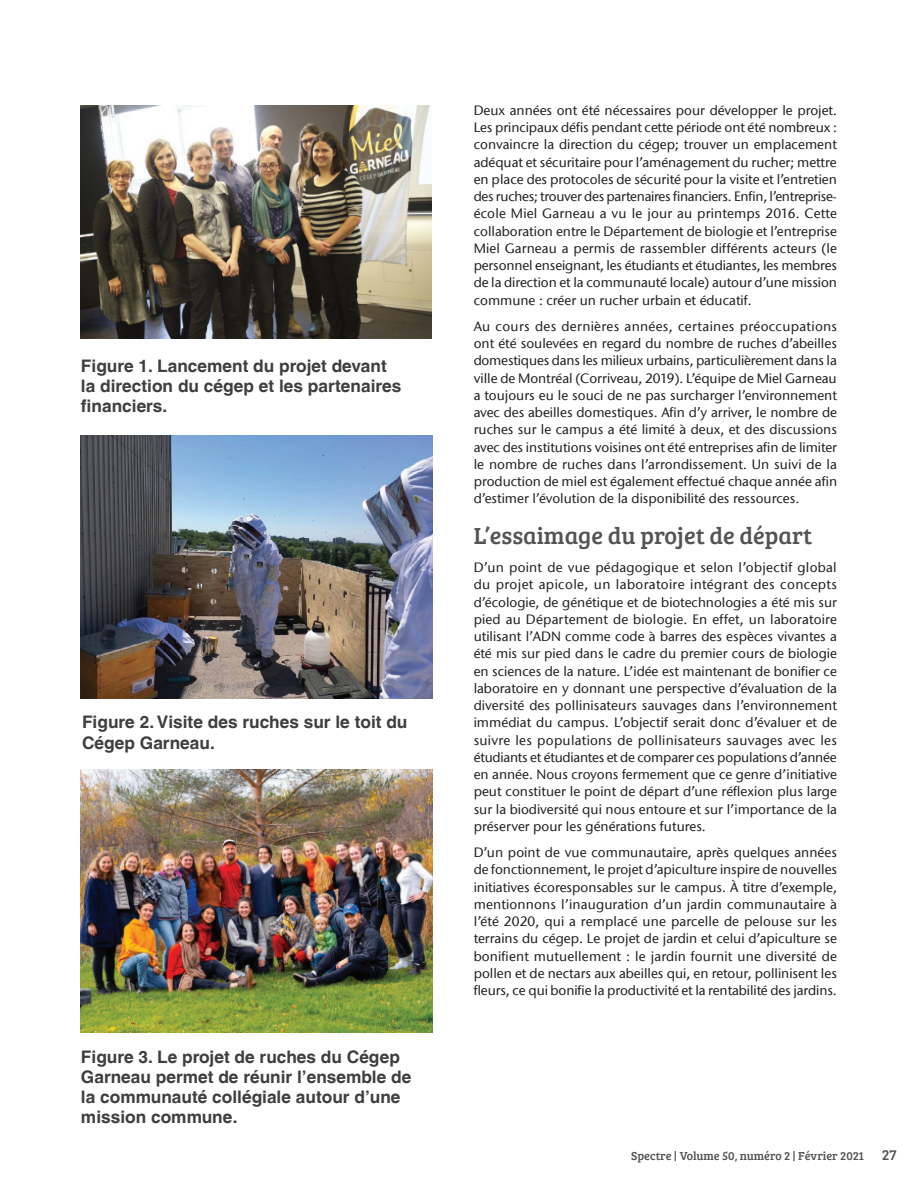
<style>
.page{position:relative;width:918px;height:1188px;background:#fff}
.page>*{position:absolute;margin:0;border:0;box-sizing:border-box;transform-origin:0 0}
.t1{font:24px "Bree Serif";color:#535353}
.t2{font:700 17.25px/20.2px "Helvetica LT";color:#3e3e3f}
.t3{font:500 13.5px/17.2px "Stone Sans ITC";color:#231f20;text-align:justify}
.t4{font:12px "Bree Serif";color:#535353}
.s1{font-size:15px}
</style>
<div class="page">
<img style="left:80px;top:105px;width:352px;height:234px">
<img style="left:81px;top:436px;width:351px;height:262px">
<img style="left:81px;top:769px;width:351px;height:264px">
<p class="t2" style="left:81px;top:355px;width:322px">Figure 1. Lancement du projet devant la direction du cégep et les partenaires financiers.</p>
<p class="t2" style="left:82px;top:712px;width:327px">Figure 2. Visite des ruches sur le toit du<br>Cégep Garneau.</p>
<p class="t2" style="left:81px;top:1046px;width:332px">Figure 3. Le projet de ruches du Cégep Garneau permet de réunir l’ensemble de la communauté collégiale autour d’une mission commune.</p>
<p class="t3" style="left:474px;top:102px;width:365px">Deux années ont été nécessaires pour développer le projet.<br>Les principaux défis pendant cette période ont été nombreux : convaincre la direction du cégep; trouver un emplacement adéquat et sécuritaire pour l’aménagement du rucher; mettre en place des protocoles de sécurité pour la visite et l’entretien des ruches; trouver des partenaires financiers. Enfin, l’entreprise&shy;école Miel Garneau a vu le jour au printemps 2016. Cette collaboration entre le Département de biologie et l’entreprise Miel Garneau a permis de rassembler différents acteurs (le personnel enseignant, les étudiants et étudiantes, les membres de la direction et la communauté locale) autour d’une mission commune : créer un rucher urbain et éducatif.</p>
<p class="t3" style="left:474px;top:318px;width:365px">Au cours des dernières années, certaines préoccupations ont été soulevées en regard du nombre de ruches d’abeilles domestiques dans les milieux urbains, particulièrement dans la ville de Montréal (Corriveau, 2019). L’équipe de Miel Garneau a toujours eu le souci de ne pas surcharger l’environnement avec des abeilles domestiques. Afin d’y arriver, le nombre de ruches sur le campus a été limité à deux, et des discussions avec des institutions voisines ont été entreprises afin de limiter le nombre de ruches dans l’arrondissement. Un suivi de la production de miel est également effectué chaque année afin d’estimer l’évolution de la disponibilité des ressources.</p>
<h1 class="t1" style="left:474px;top:519px;width:340px">L’essaimage du projet de départ</h1>
<p class="t3" style="left:474px;top:559px;width:365px">D’un point de vue pédagogique et selon l’objectif global du projet apicole, un laboratoire intégrant des concepts d’écologie, de génétique et de biotechnologies a été mis sur pied au Département de biologie. En effet, un laboratoire utilisant l’ADN comme code à barres des espèces vivantes a été mis sur pied dans le cadre du premier cours de biologie en sciences de la nature. L’idée est maintenant de bonifier ce laboratoire en y donnant une perspective d’évaluation de la diversité des pollinisateurs sauvages dans l’environnement immédiat du campus. L’objectif serait donc d’évaluer et de suivre les populations de pollinisateurs sauvages avec les étudiants et étudiantes et de comparer ces populations d’année en année. Nous croyons fermement que ce genre d’initiative peut constituer le point de départ d’une réflexion plus large sur la biodiversité qui nous entoure et sur l’importance de la préserver pour les générations futures.</p>
<p class="t3" style="left:474px;top:844px;width:365px">D’un point de vue communautaire, après quelques années de fonctionnement, le projet d’apiculture inspire de nouvelles initiatives écoresponsables sur le campus. À titre d’exemple, mentionnons l’inauguration d’un jardin communautaire à l’été 2020, qui a remplacé une parcelle de pelouse sur les terrains du cégep. Le projet de jardin et celui d’apiculture se bonifient mutuellement : le jardin fournit une diversité de pollen et de nectars aux abeilles qui, en retour, pollinisent les fleurs, ce qui bonifie la productivité et la rentabilité des jardins.</p>
<p class="t4" style="left:631px;top:1147px;width:267px">Spectre | Volume 50, numéro 2 | Février 2021 <span class="s1">27</span></p>
</div>
